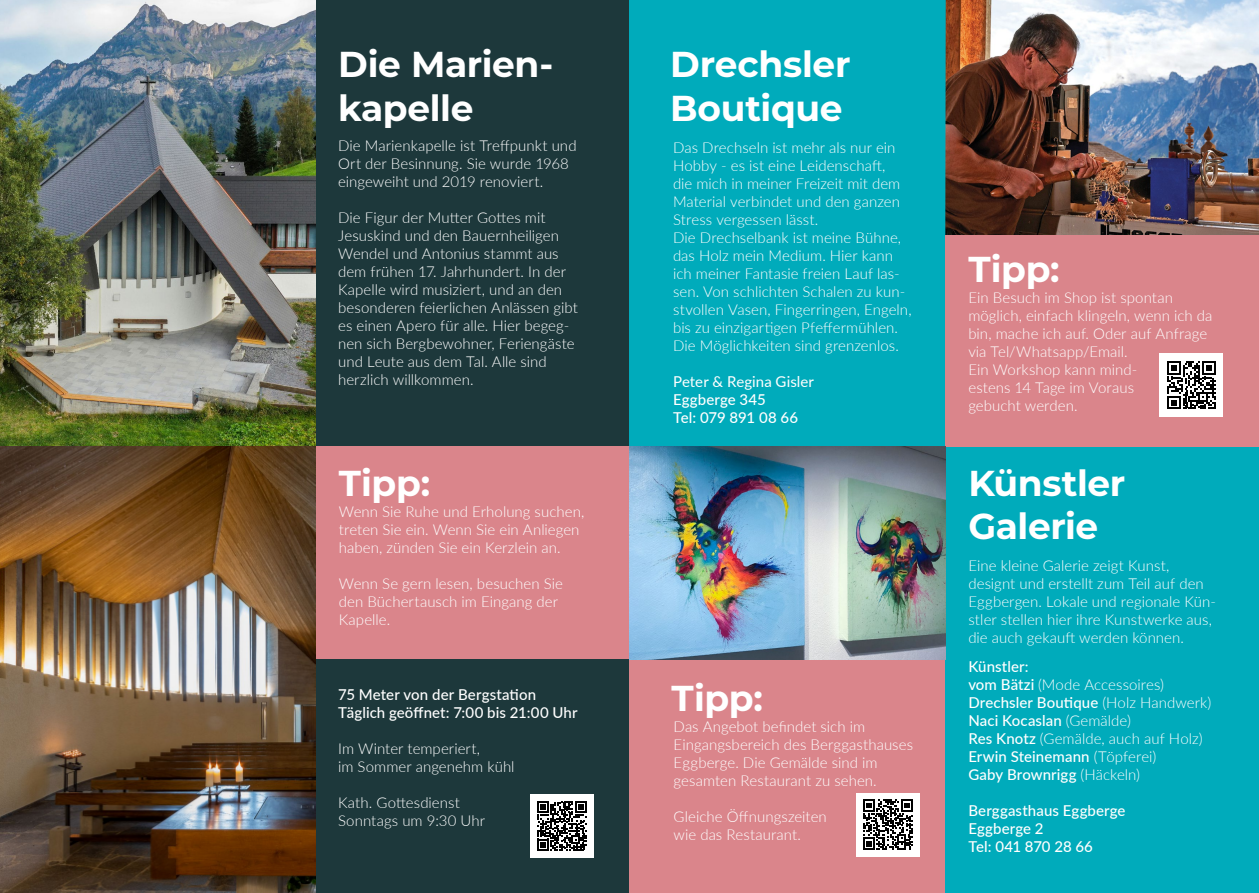
<style>
.page{position:relative;width:1259px;height:893px;background:#fff}
.page>*{position:absolute;margin:0;border:0;box-sizing:border-box;transform-origin:0 0}
.t1{font:700 36px/43.2px "Montserrat";letter-spacing:-.01em;color:#fff}
.t2{font:300 15px/18px "Lato";letter-spacing:.005em;color:#fff}
.t3{font:500 15px/18px "Lato";letter-spacing:.01em;color:#fff}
.t4{font:15px "Lato";letter-spacing:.005em;color:#fff}
.s1{font-weight:300}
</style>
<div class="page">
<div style="left:0;top:446px;width:629px;height:447px;background:#1d383b"></div>
<div style="left:0;top:0;width:639px;height:448px;background:#1d383b"></div>
<img style="left:0;top:0;width:316px;height:893px">
<div style="left:530px;top:794px;width:64px;height:64px;background:#fff"></div>
<svg style="left:537px;top:801px;width:50px;height:50px"></svg>
<div style="left:316px;top:446px;width:313px;height:213px;background:#da858b"></div>
<div style="left:629px;top:446px;width:630px;height:447px;background:#00abbb"></div>
<div style="left:629px;top:0;width:630px;height:446px;background:#00abbb"></div>
<img style="left:945px;top:0;width:314px;height:235px">
<div style="left:629px;top:659px;width:316px;height:234px;background:#da858b"></div>
<div style="left:856px;top:793px;width:63px;height:63px;background:#fff"></div>
<svg style="left:863px;top:800px;width:50px;height:49px"></svg>
<div style="left:945px;top:235px;width:314px;height:211px;background:#da858b"></div>
<div style="left:1159px;top:353px;width:64px;height:64px;background:#fff"></div>
<svg style="left:1167px;top:361px;width:48px;height:48px"></svg>
<img style="left:629px;top:446px;width:316px;height:213px">
<h1 class="t1" style="left:338px;top:41px;width:217px">Die Marien&shy;kapelle</h1>
<p class="t2" style="left:338px;top:136px;width:240px">Die Marienkapelle ist Treffpunkt und<br>Ort der Besinnung. Sie wurde 1968 eingeweiht und 2019 renoviert.</p>
<p class="t2" style="left:338px;top:208px;width:241px">Die Figur der Mutter Gottes mit<br>Jesuskind und den Bauernheiligen<br>Wendel und Antonius stammt aus dem frühen 17. Jahrhundert. In der<br>Kapelle wird musiziert, und an den besonderen feierlichen Anlässen gibt es einen Apero für alle. Hier begeg&shy;nen sich Bergbewohner, Feriengäste und Leute aus dem Tal. Alle sind herzlich willkommen.</p>
<h1 class="t1" style="left:339px;top:459px;width:93px">Tipp:</h1>
<p class="t2" style="left:339px;top:502px;width:247px">Wenn Sie Ruhe und Erholung suchen, treten Sie ein. Wenn Sie ein Anliegen haben, zünden Sie ein Kerzlein an.</p>
<p class="t2" style="left:339px;top:574px;width:226px">Wenn Se gern lesen, besuchen Sie den Büchertausch im Eingang der<br>Kapelle.</p>
<p class="t3" style="left:338px;top:685px;width:241px">75 Meter von der Bergstation<br>Täglich geöffnet: 7:00 bis 21:00 Uhr</p>
<p class="t2" style="left:338px;top:739px;width:178px">Im Winter temperiert,<br>im Sommer angenehm kühl</p>
<p class="t2" style="left:338px;top:793px;width:148px">Kath. Gottesdienst<br>Sonntags um 9:30 Uhr</p>
<h1 class="t1" style="left:670px;top:41px;width:182px">Drechsler<br>Boutique</h1>
<p class="t2" style="left:673px;top:138px;width:240px">Das Drechseln ist mehr als nur ein Hobby - es ist eine Leidenschaft,<br>die mich in meiner Freizeit mit dem Material verbindet und den ganzen Stress vergessen lässt.<br>Die Drechselbank ist meine Bühne, das Holz mein Medium. Hier kann ich meiner Fantasie freien Lauf las&shy;sen. Von schlichten Schalen zu kun&shy;stvollen Vasen, Fingerringen, Engeln, bis zu einzigartigen Pfeffermühlen.<br>Die Möglichkeiten sind grenzenlos.</p>
<p class="t4" style="left:673px;top:371px;width:142px">Peter &amp; Regina Gisler</p>
<p class="t3" style="left:673px;top:390px;width:127px">Eggberge 345<br>Tel: 079 891 08 66</p>
<h1 class="t1" style="left:671px;top:675px;width:93px">Tipp:</h1>
<p class="t2" style="left:673px;top:717px;width:241px">Das Angebot befindet sich im<br>Eingangsbereich des Berggasthauses<br>Eggberge. Die Gemälde sind im gesamten Restaurant zu sehen.</p>
<p class="t2" style="left:673px;top:807px;width:155px">Gleiche Öffnungszeiten wie das Restaurant.</p>
<h1 class="t1" style="left:968px;top:245px;width:93px">Tipp:</h1>
<p class="t2" style="left:968px;top:288px;width:246px">Ein Besuch im Shop ist spontan möglich, einfach klingeln, wenn ich da bin, mache ich auf. Oder auf Anfrage via Tel/Whatsapp/Email.<br>Ein Workshop kann mind-<br>estens 14 Tage im Voraus<br>gebucht werden.</p>
<h1 class="t1" style="left:968px;top:459px;width:159px">Künstler<br>Galerie</h1>
<p class="t2" style="left:968px;top:556px;width:249px">Eine kleine Galerie zeigt Kunst, designt und erstellt zum Teil auf den Eggbergen. Lokale und regionale Kün&shy;stler stellen hier ihre Kunstwerke aus, die auch gekauft werden können.</p>
<p class="t3" style="left:968px;top:656px;width:245px">Künstler:<br>vom Bätzi <span class="s1">(Mode Accessoires)<br></span>Drechsler Boutique <span class="s1">(Holz Handwerk)<br></span>Naci Kocaslan <span class="s1">(Gemälde)<br></span>Res Knotz <span class="s1">(Gemälde, auch auf Holz)<br></span>Erwin Steinemann <span class="s1">(Töpferei)<br></span>Gaby Brownrigg <span class="s1">(Häckeln)</span></p>
<p class="t3" style="left:968px;top:800px;width:159px">Berggasthaus Eggberge<br>Eggberge 2<br>Tel: 041 870 28 66</p>
</div>
